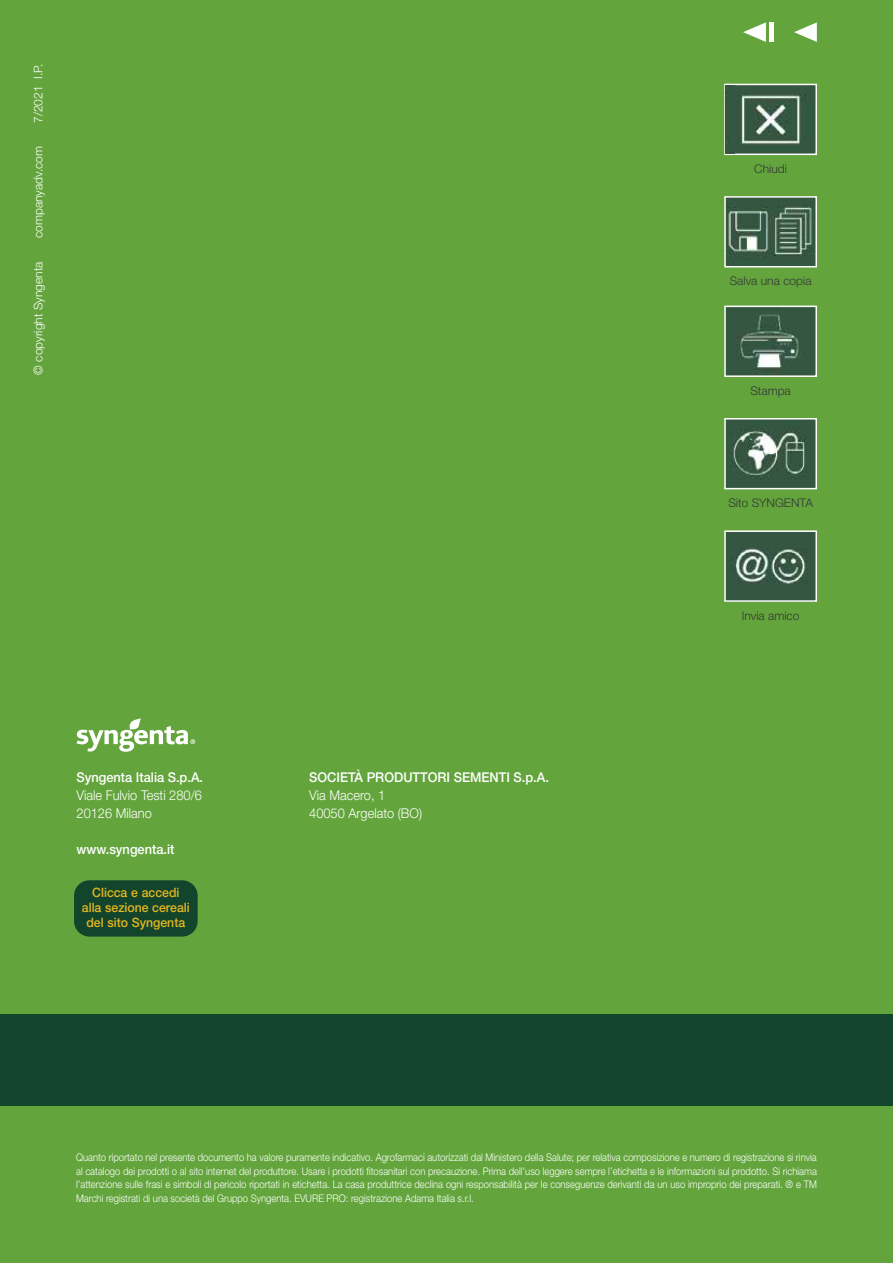
<style>
.page{position:relative;width:893px;height:1263px;background:#63a53c}
.page>*{position:absolute;margin:0;border:0;box-sizing:border-box;transform-origin:0 0}
.t1{font:500 13.5px "Helvetica Neue LT Std";color:#fff;scale:.95 1}
.t2{font:300 13.5px/18px "Helvetica Neue LT Std";color:#fff;scale:.95 1}
.t3{font:500 12.9px/15.5px "Helvetica Neue LT Std";color:#e4b720;text-align:center;scale:.95 1}
.t4{font:300 12px "Helvetica Neue LT Std";color:#353738}
.t5{font:300 12px "Helvetica Neue LT Std";color:#fff}
.t6{font:300 10.5px/13.5px "Helvetica Neue LT Std";color:#fff;text-align:justify;scale:.9 1}
</style>
<div class="page">
<div style="left:0;top:1008px;width:893px;height:98px;background:#13442c"></div>
<div style="left:0;top:999px;width:893px;height:15px;background:#63a53c"></div>
<svg style="left:77px;top:718px;width:118px;height:34px"></svg>
<svg style="left:794px;top:22px;width:23px;height:20px"></svg>
<svg style="left:743px;top:22px;width:23px;height:20px"></svg>
<div style="left:769px;top:22px;width:5px;height:20px;background:#fff"></div>
<img style="left:727px;top:199px;width:87px;height:65px">
<div style="left:724px;top:196px;width:93px;height:71px;border:2px solid #fff"></div>
<img style="left:727px;top:309px;width:87px;height:65px">
<div style="left:724px;top:306px;width:93px;height:71px;border:2px solid #fff"></div>
<img style="left:727px;top:421px;width:87px;height:65px">
<div style="left:724px;top:418px;width:93px;height:71px;border:2px solid #fff"></div>
<img style="left:727px;top:533px;width:87px;height:66px">
<div style="left:724px;top:530px;width:93px;height:72px;border:2px solid #fff"></div>
<img style="left:735px;top:87px;width:79px;height:65px">
<div style="left:724px;top:84px;width:93px;height:71px;border:2px solid #fff"></div>
<img style="left:726px;top:86px;width:9px;height:67px">
<div style="left:74px;top:880px;width:124px;height:56px;background:#13442c;border-radius:15px"></div>
<p class="t5" style="left:31px;top:123px;width:61px;rotate:-90deg">7/2021 I.P.</p>
<p class="t5" style="left:31px;top:238px;width:94px;rotate:-90deg">companyadv.com</p>
<p class="t5" style="left:31px;top:375px;width:114px;rotate:-90deg">© copyright Syngenta</p>
<p class="t1" style="left:77px;top:769px;width:135px">Syngenta Italia S.p.A.</p>
<p class="t2" style="left:77px;top:786px;width:134px">Viale Fulvio Testi 280/6<br>20126 Milano</p>
<p class="t1" style="left:77px;top:841px;width:105px">www.syngenta.it</p>
<p class="t3" style="left:82px;top:884px;width:115px">Clicca e accedi alla sezione cereali del sito Syngenta</p>
<p class="t1" style="left:309px;top:769px;width:254px">SOCIETÀ PRODUTTORI SEMENTI S.p.A.</p>
<p class="t2" style="left:309px;top:786px;width:120px">Via Macero, 1<br>40050 Argelato (BO)</p>
<p class="t4" style="left:754px;top:161px;width:34px">Chiudi</p>
<p class="t4" style="left:730px;top:274px;width:83px">Salva una copia</p>
<p class="t4" style="left:750px;top:383px;width:42px">Stampa</p>
<p class="t4" style="left:728px;top:496px;width:86px">Sito SYNGENTA</p>
<p class="t4" style="left:742px;top:608px;width:59px">Invia amico</p>
<p class="t6" style="left:76px;top:1150px;width:825px">Quanto riportato nel presente documento ha valore puramente indicativo. Agrofarmaci autorizzati dal Ministero della Salute; per relativa composizione e numero di registrazione si rinvia al catalogo dei prodotti o al sito internet del produttore. Usare i prodotti fitosanitari con precauzione. Prima dell’uso leggere sempre l’etichetta e le informazioni sul prodotto. Si richiama l’attenzione sulle frasi e simboli di pericolo riportati in etichetta. La casa produttrice declina ogni responsabilità per le conseguenze derivanti da un uso improprio dei preparati. ® e TM Marchi registrati di una società del Gruppo Syngenta. EVURE PRO: registrazione Adama Italia s.r.l.</p>
</div>
